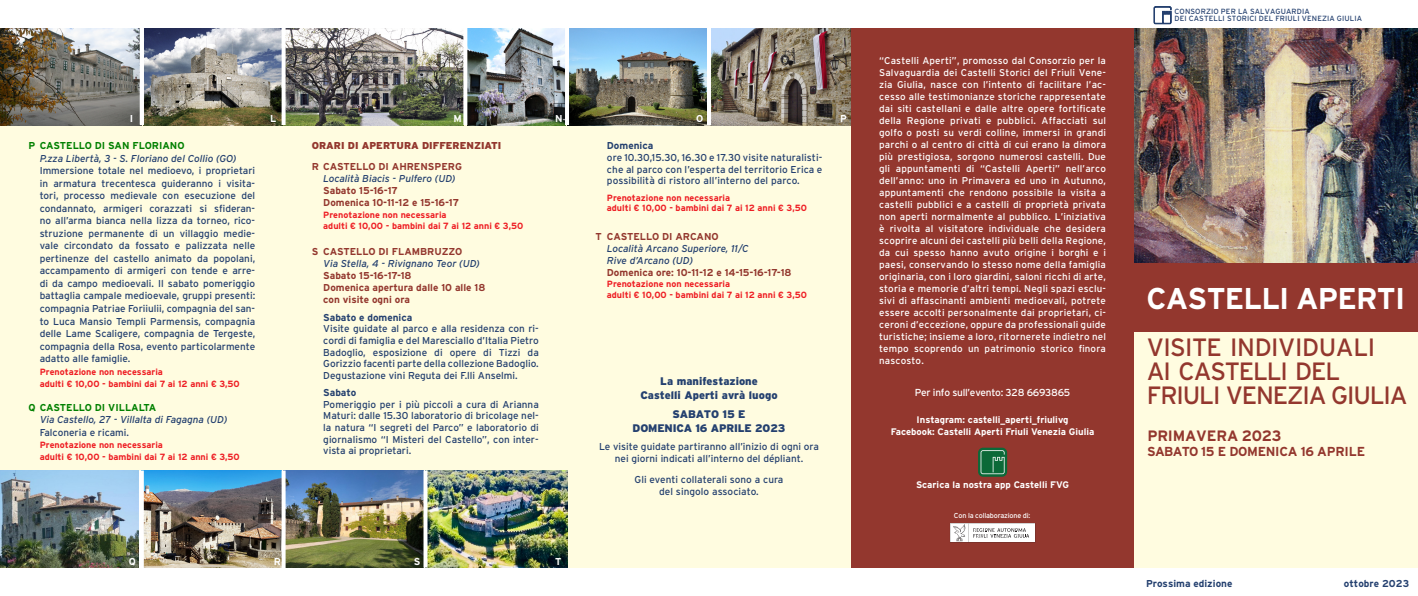
<style>
.page{position:relative;width:1418px;height:596px;background:#fff}
.page>*{position:absolute;margin:0;border:0;box-sizing:border-box;transform-origin:0 0}
.t1{font:700 30px "Interstate";letter-spacing:-.025em;color:#fff}
.t2{font:25px "Interstate";letter-spacing:-.045em;color:#93372e}
.t3{font:25px "Interstate";letter-spacing:-.015em;color:#93372e}
.t4{font:700 15px "Interstate";letter-spacing:-.01em;color:#93372e}
.t5{font:700 13px "Interstate";letter-spacing:-.025em;color:#93372e}
.t6{font:900 11px "Interstate";color:#24406f}
.t7{font:10.1px "Interstate";letter-spacing:-.025em;color:#fff}
.t8{font:10px/12.5px "Interstate";color:#24406f;text-align:justify}
.t9{font:italic 10px/12px "Interstate";color:#24406f;text-align:center}
.t10{font:700 10px "Interstate";color:#93372e}
.t11{font:700 10px "Interstate";color:#24406f}
.t12{font:700 10px "Interstate";color:#008000}
.t13{font:900 10px "Interstate";color:#93372e}
.t14{font:700 10px "Interstate";color:#fff}
.t15{font:9.8px/12px "Interstate";letter-spacing:.015em;color:#fff;text-align:justify}
.t16{font:700 9.5px "Interstate";color:#fff}
.t17{font:700 9px "Interstate";color:#ee1d23}
.t18{font:7.5px "Interstate";letter-spacing:.015em;color:#24406f}
.t19{font:7.1px "Interstate";letter-spacing:-.025em;color:#fff}
.s1{font-weight:700;font-style:normal;color:#93372e}
</style>
<div class="page">
<div style="left:567px;top:125px;width:283px;height:442px;background:#fffce0"></div>
<div style="left:283px;top:125px;width:284px;height:345px;background:#fffce0"></div>
<div style="left:0;top:125px;width:283px;height:345px;background:#fffce0"></div>
<div style="left:850px;top:28px;width:284px;height:539px;background:#93372e"></div>
<img style="left:1134px;top:28px;width:283px;height:236px">
<div style="left:1134px;top:332px;width:283px;height:235px;background:#fffce0"></div>
<div style="left:1134px;top:264px;width:283px;height:68px;background:#93372e"></div>
<svg style="left:950px;top:523px;width:85px;height:19px;background:#e5e5e5"></svg>
<svg style="left:978px;top:447px;width:29px;height:29px"></svg>
<svg style="left:980px;top:450px;width:24px;height:24px"></svg>
<svg style="left:1153px;top:6px;width:18px;height:18px"></svg>
<img style="left:0;top:470px;width:139px;height:97px">
<img style="left:285px;top:470px;width:138px;height:97px">
<img style="left:569px;top:28px;width:281px;height:97px">
<img style="left:144px;top:28px;width:319px;height:97px">
<img style="left:427px;top:470px;width:140px;height:97px">
<img style="left:144px;top:470px;width:137px;height:97px">
<img style="left:467px;top:28px;width:98px;height:97px">
<svg style="left:463px;top:36px;width:1px;height:89px"></svg>
<img style="left:0;top:28px;width:140px;height:97px">
<svg style="left:281px;top:28px;width:4px;height:97px"></svg>
<hr style="left:707px;top:28px;width:4px;height:97px;background:#fff">
<svg style="left:423px;top:470px;width:4px;height:97px"></svg>
<svg style="left:140px;top:470px;width:4px;height:98px"></svg>
<svg style="left:281px;top:470px;width:4px;height:98px"></svg>
<p class="t18" style="left:1174px;top:7px;width:137px">CONSORZIO PER LA SALVAGUARDIA</p>
<p class="t18" style="left:1174px;top:14px;width:189px">DEI CASTELLI STORICI DEL FRIULI VENEZIA GIULIA</p>
<p class="t14" style="left:130px;top:112px;width:5px">I</p>
<p class="t12" style="left:28px;top:140px;width:158px">P CASTELLO DI SAN FLORIANO</p>
<p class="t9" style="left:40px;top:152px;width:198px">P.zza Libertà, 3 - S. Floriano del Collio (GO)</p>
<p class="t8" style="left:40px;top:164px;width:217px">Immersione totale nel medioevo, i proprietari in armatura trecentesca guideranno i visita&shy;tori, processo medievale con esecuzione del condannato, armigeri corazzati si sfideran&shy;no all’arma bianca nella lizza da torneo, rico&shy;struzione permanente di un villaggio medie&shy;vale circondato da fossato e palizzata nelle pertinenze del castello animato da popolani, accampamento di armigeri con tende e arre&shy;di da campo medioevali. Il sabato pomeriggio battaglia campale medioevale, gruppi presenti: compagnia Patriae Foriiulii, compagnia del san&shy;to Luca Mansio Templi Parmensis, compagnia delle Lame Scaligere, compagnia de Tergeste, compagnia della Rosa, evento particolarmente adatto alle famiglie.</p>
<p class="t17" style="left:40px;top:366px;width:125px">Prenotazione non necessaria</p>
<p class="t17" style="left:40px;top:378px;width:202px">adulti € 10,00 - bambini dai 7 ai 12 anni € 3,50</p>
<p class="t12" style="left:28px;top:401px;width:130px">Q CASTELLO DI VILLALTA</p>
<p class="t9" style="left:40px;top:413px;width:189px">Via Castello, 27 - Villalta di Fagagna (UD)</p>
<p class="t8" style="left:40px;top:425px;width:91px">Falconeria e ricami.</p>
<p class="t17" style="left:40px;top:439px;width:125px">Prenotazione non necessaria</p>
<p class="t17" style="left:40px;top:451px;width:202px">adulti € 10,00 - bambini dai 7 ai 12 anni € 3,50</p>
<p class="t14" style="left:270px;top:113px;width:8px">L</p>
<p class="t14" style="left:453px;top:113px;width:10px">M</p>
<p class="t14" style="left:555px;top:113px;width:9px">N</p>
<p class="t14" style="left:696px;top:113px;width:9px">O</p>
<p class="t13" style="left:312px;top:140px;width:191px">ORARI DI APERTURA DIFFERENZIATI</p>
<p class="t9" style="left:312px;top:160px;width:151px"><span class="s1">R CASTELLO DI AHRENSPERG<br></span>Località Biacis - Pulfero (UD)</p>
<p class="t10" style="left:323px;top:185px;width:76px">Sabato 15-16-17</p>
<p class="t10" style="left:323px;top:197px;width:137px">Domenica 10-11-12 e 15-16-17</p>
<p class="t17" style="left:323px;top:210px;width:125px">Prenotazione non necessaria</p>
<p class="t17" style="left:323px;top:220px;width:202px">adulti € 10,00 - bambini dai 7 ai 12 anni € 3,50</p>
<p class="t10" style="left:312px;top:246px;width:152px">S CASTELLO DI FLAMBRUZZO</p>
<p class="t9" style="left:323px;top:257px;width:158px;text-align:left">Via Stella, 4 - Rivignano Teor (UD)<br><span class="s1">Sabato 15-16-17-18</span></p>
<p class="t10" style="left:323px;top:282px;width:164px">Domenica apertura dalle 10 alle 18</p>
<p class="t10" style="left:323px;top:294px;width:88px">con visite ogni ora</p>
<p class="t11" style="left:323px;top:311px;width:91px">Sabato e domenica</p>
<p class="t8" style="left:323px;top:323px;width:217px;line-height:11.6px">Visite guidate al parco e alla residenza con ri&shy;cordi di famiglia e del Maresciallo d’Italia Pietro Badoglio, esposizione di opere di Tizzi da Gorizzio facenti parte della collezione Badoglio.<br>Degustazione vini Reguta dei F.lli Anselmi.</p>
<p class="t11" style="left:323px;top:387px;width:34px">Sabato</p>
<p class="t8" style="left:323px;top:398px;width:217px;line-height:11.6px">Pomeriggio per i più piccoli a cura di Arianna Maturi: dalle 15.30 laboratorio di bricolage nel&shy;la natura “I segreti del Parco” e laboratorio di giornalismo “I Misteri del Castello”, con inter&shy;vista ai proprietari.</p>
<p class="t11" style="left:607px;top:140px;width:48px">Domenica</p>
<p class="t8" style="left:607px;top:151px;width:217px;line-height:11.6px">ore 10.30,15.30, 16.30 e 17.30 visite naturalisti&shy;che al parco con l’esperta del territorio Erica e possibilità di ristoro all’interno del parco.</p>
<p class="t17" style="left:607px;top:192px;width:125px">Prenotazione non necessaria</p>
<p class="t17" style="left:607px;top:203px;width:202px">adulti € 10,00 - bambini dai 7 ai 12 anni € 3,50</p>
<p class="t10" style="left:595px;top:231px;width:125px">T CASTELLO DI ARCANO</p>
<p class="t9" style="left:607px;top:242px;width:143px">Località Arcano Superiore, 11/C</p>
<p class="t9" style="left:607px;top:254px;width:88px">Rive d’Arcano (UD)</p>
<p class="t10" style="left:607px;top:267px;width:186px">Domenica ore: 10-11-12 e 14-15-16-17-18</p>
<p class="t17" style="left:607px;top:278px;width:125px">Prenotazione non necessaria</p>
<p class="t17" style="left:607px;top:289px;width:202px">adulti € 10,00 - bambini dai 7 ai 12 anni € 3,50</p>
<p class="t6" style="left:660px;top:374px;width:99px">La manifestazione</p>
<p class="t6" style="left:640px;top:388px;width:139px">Castelli Aperti avrà luogo</p>
<p class="t6" style="left:672px;top:408px;width:74px">SABATO 15 E</p>
<p class="t6" style="left:632px;top:422px;width:154px">DOMENICA 16 APRILE 2023</p>
<p class="t8" style="left:599px;top:440px;width:221px;line-height:12px;text-align:center">Le visite guidate partiranno all’inizio di ogni ora nei giorni indicati all’interno del dépliant.</p>
<p class="t8" style="left:634px;top:472px;width:150px">Gli eventi collaterali sono a cura</p>
<p class="t8" style="left:659px;top:484px;width:101px">del singolo associato.</p>
<p class="t14" style="left:840px;top:113px;width:8px">P</p>
<p class="t15" style="left:879px;top:54px;width:228px">“Castelli Aperti”, promosso dal Consorzio per la Salvaguardia dei Castelli Storici del Friuli Vene&shy;zia Giulia, nasce con l’intento di facilitare l’ac&shy;cesso alle testimonianze storiche rappresentate dai siti castellani e dalle altre opere fortificate della Regione privati e pubblici. Affacciati sul golfo o posti su verdi colline, immersi in grandi parchi o al centro di città di cui erano la dimora più prestigiosa, sorgono numerosi castelli. Due gli appuntamenti di “Castelli Aperti” nell’arco dell’anno: uno in Primavera ed uno in Autunno, appuntamenti che rendono possibile la visita a castelli pubblici e a castelli di proprietà privata non aperti normalmente al pubblico. L’iniziativa è rivolta al visitatore individuale che desidera scoprire alcuni dei castelli più belli della Regione, da cui spesso hanno avuto origine i borghi e i paesi, conservando lo stesso nome della famiglia originaria, con i loro giardini, saloni ricchi di arte, storia e memorie d’altri tempi. Negli spazi esclu&shy;sivi di affascinanti ambienti medioevali, potrete essere accolti personalmente dai proprietari, ci&shy;ceroni d’eccezione, oppure da professionali guide turistiche; insieme a loro, ritornerete indietro nel tempo scoprendo un patrimonio storico finora nascosto.</p>
<p class="t7" style="left:914px;top:387px;width:157px">Per info sull’evento: 328 6693865</p>
<p class="t16" style="left:916px;top:414px;width:153px">Instagram: castelli_aperti_friulivg</p>
<p class="t16" style="left:890px;top:426px;width:205px">Facebook: Castelli Aperti Friuli Venezia Giulia</p>
<p class="t16" style="left:916px;top:479px;width:154px">Scarica la nostra app Castelli FVG</p>
<p class="t1" style="left:1146px;top:281px;width:260px">CASTELLI APERTI</p>
<p class="t3" style="left:1146px;top:333px;width:230px">VISITE INDIVIDUALI</p>
<p class="t2" style="left:1146px;top:357px;width:195px">AI CASTELLI DEL</p>
<p class="t2" style="left:1146px;top:381px;width:262px">FRIULI VENEZIA GIULIA</p>
<p class="t4" style="left:1147px;top:427px;width:135px">PRIMAVERA 2023</p>
<p class="t5" style="left:1147px;top:444px;width:219px">SABATO 15 E DOMENICA 16 APRILE</p>
<p class="t19" style="left:953px;top:510px;width:78px">Con la collaborazione di:</p>
<p class="t14" style="left:129px;top:555px;width:9px">Q</p>
<p class="t14" style="left:274px;top:555px;width:9px">R</p>
<p class="t14" style="left:414px;top:555px;width:8px">S</p>
<p class="t14" style="left:555px;top:555px;width:8px">T</p>
<p class="t11" style="left:1145px;top:577px;width:88px">Prossima edizione</p>
<p class="t11" style="left:1343px;top:578px;width:67px">ottobre 2023</p>
</div>
